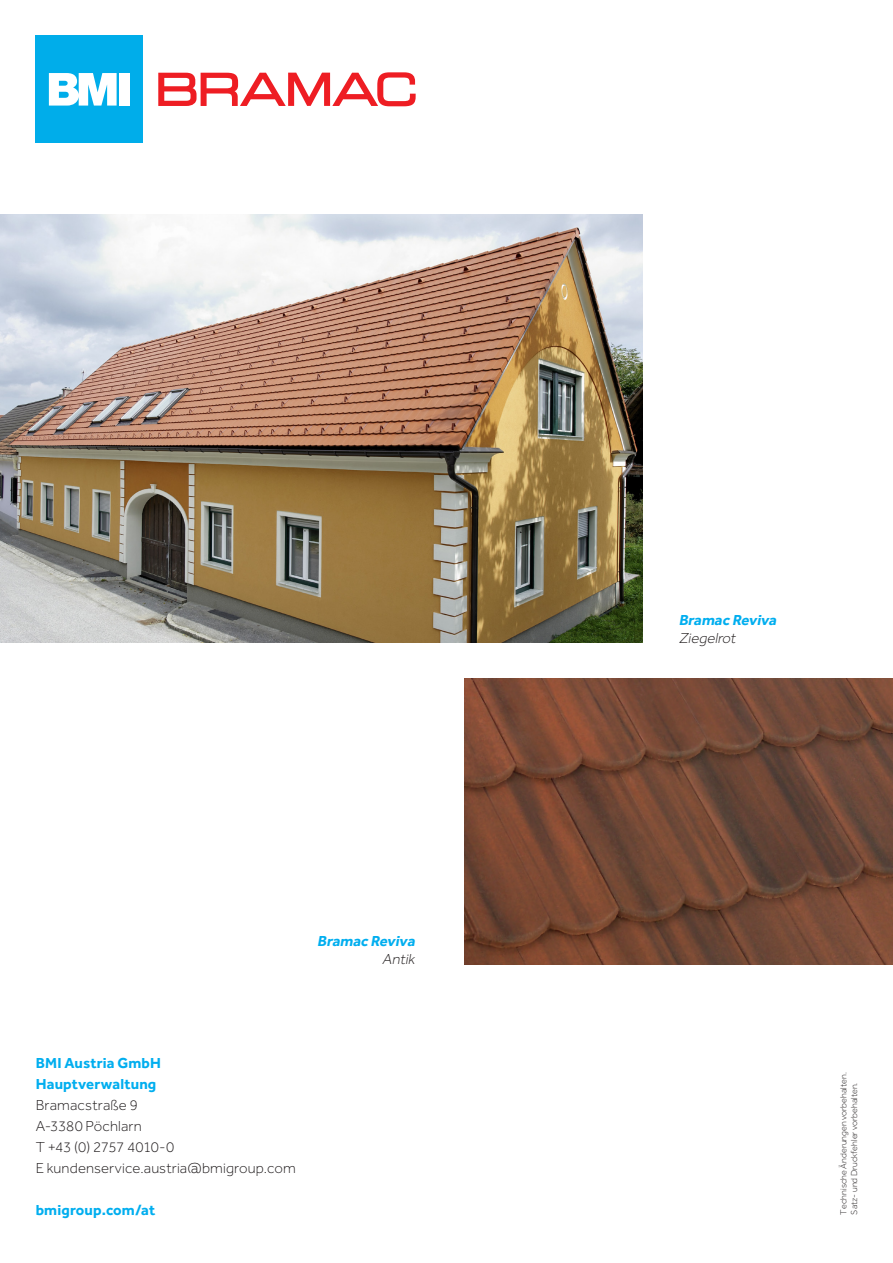
<style>
.page{position:relative;width:893px;height:1263px;background:#fff}
.page>*{position:absolute;margin:0;border:0;box-sizing:border-box;transform-origin:0 0}
._06_Preis{font:300 15px "Effra";letter-spacing:.01em;color:#231f20}
._06_Preis-2{font:700 15px "Effra";letter-spacing:.01em;color:#00aeef}
.t1{font:italic 700 15px "Effra";color:#00aeef}
._06_Preis-3{font:300 15px "Effra";letter-spacing:-.03em;color:#231f20}
._8_10_URL{font:700 15px "Effra";letter-spacing:.01em;color:#00aeef}
.t2{font:italic 300 15px "Effra";color:#231f20}
.t3{font:300 9px/10.8px "Effra";color:#231f20}
</style>
<div class="page">
<img style="left:464px;top:679px;width:429px;height:285px">
<img style="left:0;top:214px;width:643px;height:429px">
<svg style="left:158px;top:72px;width:258px;height:34px"></svg>
<div style="left:36px;top:36px;width:107px;height:107px;background:#00adea"></div>
<svg style="left:49px;top:73px;width:68px;height:33px;background:#cdeffa"></svg>
<div style="left:120px;top:73px;width:10px;height:33px;background:#fff"></div>
<p class="t1" style="left:317px;top:932px;width:102px">Bramac Reviva</p>
<p class="t2" style="left:382px;top:951px;width:37px">Antik</p>
<p class="_06_Preis-2" style="left:36px;top:1053px;width:127px">BMI Austria GmbH</p>
<p class="_06_Preis-2" style="left:36px;top:1074px;width:122px">Hauptverwaltung</p>
<p class="_06_Preis" style="left:36px;top:1096px;width:104px">Bramacstraße 9</p>
<p class="_06_Preis" style="left:36px;top:1117px;width:108px">A-3380 Pöchlarn</p>
<p class="_06_Preis-3" style="left:36px;top:1138px;width:140px">T +43 (0) 2757 4010-0</p>
<p class="_06_Preis" style="left:36px;top:1159px;width:261px">E kundenservice.austria@bmigroup.com</p>
<p class="_8_10_URL" style="left:36px;top:1200px;width:121px">bmigroup.com/at</p>
<p class="t1" style="left:679px;top:611px;width:102px">Bramac Reviva</p>
<p class="t2" style="left:679px;top:629px;width:61px">Ziegelrot</p>
<p class="t3" style="left:838px;top:1214px;width:144px;rotate:-90deg">Technische Änderungen vorbehalten.<br>Satz- und Druckfehler vorbehalten.</p>
</div>
